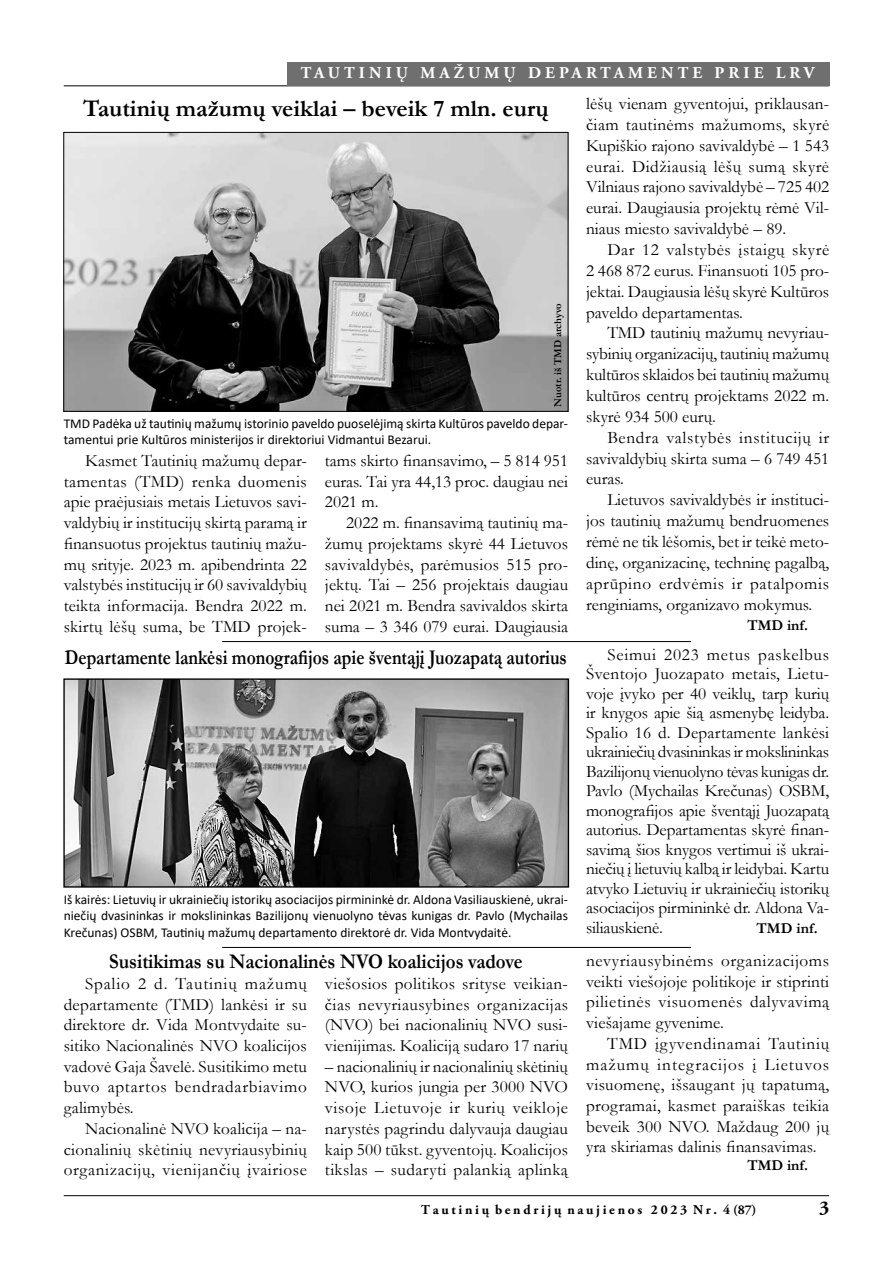
<style>
.page{position:relative;width:893px;height:1263px;background:#fff}
.page>*{position:absolute;margin:0;border:0;box-sizing:border-box;transform-origin:0 0}
.t1{font:700 24px "Garamond";color:#000}
.t2{font:700 21px "Garamond";color:#000;scale:.83 1}
.t3{font:700 21px "Garamond";color:#000;scale:.9 1}
.t4{font:700 19.5px "Adobe Garamond Pro";color:#000}
.t5{font:17.25px/20.7px "Garamond";letter-spacing:.005em;color:#000;text-align:justify}
.t6{font:700 16.5px "Adobe Garamond Pro";letter-spacing:.25em;color:#fff}
.t7{font:700 15px "Garamond";color:#000}
.t8{font:13.5px/16.2px "Calibri";color:#000}
.t9{font:700 13.5px "Adobe Garamond Pro";letter-spacing:.2em;color:#000}
.t10{font:700 10.5px "Garamond";color:#000}
</style>
<div class="page">
<hr style="left:64px;top:1195px;width:765px;height:1px;background:#000">
<hr style="left:64px;top:85px;width:765px;height:1px;background:#000">
<div style="left:287px;top:62px;width:542px;height:23px;background:#706f6f"></div>
<hr style="left:222px;top:641px;width:469px;height:1px;background:#000">
<hr style="left:222px;top:947px;width:469px;height:1px;background:#000">
<img style="left:65px;top:134px;width:501px;height:276px">
<div style="left:63px;top:132px;width:505px;height:280px;border:1px solid #000"></div>
<img style="left:65px;top:680px;width:502px;height:206px">
<div style="left:63px;top:678px;width:506px;height:210px;border:1px solid #000"></div>
<p class="t6" style="left:301px;top:63px;width:515px">TAUTINIŲ MAŽUMŲ DEPARTAMENTE PRIE LRV</p>
<h1 class="t1" style="left:83px;top:92px;width:467px">Tautinių mažumų veiklai – beveik 7 mln. eurų</h1>
<p class="t10" style="left:551px;top:407px;width:105px;rotate:-90deg">Nuotr. iš TMD archyvo</p>
<p class="t8" style="left:64px;top:415px;width:506px">TMD Padėka už tautinių mažumų istorinio paveldo puoselėjimą skirta Kultūros paveldo depar&shy;tamentui prie Kultūros ministerijos ir direktoriui Vidmantui Bezarui.</p>
<p class="t5" style="left:64px;top:450px;width:245px;text-indent:21px">Kasmet Tautinių mažumų depar&shy;tamentas (TMD) renka duomenis apie praėjusiais metais Lietuvos savi&shy;valdybių ir institucijų skirtą paramą ir finansuotus projektus tautinių mažu&shy;mų srityje. 2023 m. apibendrinta 22 valstybės institucijų ir 60 savivaldybių teikta informacija. Bendra 2022 m. skirtų lėšų suma, be TMD projek-</p>
<p class="t5" style="left:325px;top:450px;width:245px">tams skirto finansavimo, – 5 814 951 euras. Tai yra 44,13 proc. daugiau nei 2021 m.</p>
<p class="t5" style="left:325px;top:512px;width:245px;text-indent:21px">2022 m. finansavimą tautinių ma&shy;žumų projektams skyrė 44 Lietuvos savivaldybės, parėmusios 515 pro&shy;jektų. Tai – 256 projektais daugiau nei 2021 m. Bendra savivaldos skirta suma – 3 346 079 eurai. Daugiausia</p>
<p class="t2" style="left:65px;top:643px;width:606px">Departamente lankėsi monografijos apie šventąjį Juozapatą autorius</p>
<p class="t8" style="left:64px;top:891px;width:506px;text-align:justify">Iš kairės: Lietuvių ir ukrainiečių istorikų asociacijos pirmininkė dr. Aldona Vasiliauskienė, ukrai&shy;niečių dvasininkas ir mokslininkas Bazilijonų vienuolyno tėvas kunigas dr. Pavlo (Mychailas Krečunas) OSBM, Tautinių mažumų departamento direktorė dr. Vida Montvydaitė.</p>
<p class="t5" style="left:64px;top:973px;width:245px;text-indent:21px">Spalio 2 d. Tautinių mažumų departamente (TMD) lankėsi ir su direktore dr. Vida Montvydaite su&shy;sitiko Nacionalinės NVO koalicijos vadovė Gaja Šavelė. Susitikimo metu buvo aptartos bendradarbiavimo galimybės.</p>
<p class="t5" style="left:64px;top:1118px;width:245px;text-indent:21px">Nacionalinė NVO koalicija – na&shy;cionalinių skėtinių nevyriausybinių organizacijų, vienijančių įvairiose</p>
<p class="t3" style="left:109px;top:947px;width:461px">Susitikimas su Nacionalinės NVO koalicijos vadove</p>
<p class="t5" style="left:325px;top:973px;width:245px">viešosios politikos srityse veikian&shy;čias nevyriausybines organizacijas (NVO) bei nacionalinių NVO susi&shy;vienijimas. Koaliciją sudaro 17 narių</p>
<p class="t5" style="left:325px;top:1055px;width:245px">– nacionalinių ir nacionalinių skėtinių NVO, kurios jungia per 3000 NVO visoje Lietuvoje ir kurių veikloje narystės pagrindu dalyvauja daugiau kaip 500 tūkst. gyventojų. Koalicijos tikslas – sudaryti palankią aplinką</p>
<p class="t5" style="left:586px;top:93px;width:245px">lėšų vienam gyventojui, priklausan&shy;čiam tautinėms mažumoms, skyrė Kupiškio rajono savivaldybė – 1 543 eurai. Didžiausią lėšų sumą skyrė Vilniaus rajono savivaldybė – 725 402 eurai. Daugiausia projektų rėmė Vil&shy;niaus miesto savivaldybė – 89.</p>
<p class="t5" style="left:586px;top:239px;width:245px;text-indent:21px">Dar 12 valstybės įstaigų skyrė 2 468 872 eurus. Finansuoti 105 pro&shy;jektai. Daugiausia lėšų skyrė Kultūros paveldo departamentas.</p>
<p class="t5" style="left:586px;top:322px;width:245px;text-indent:21px">TMD tautinių mažumų nevyriau&shy;sybinių organizacijų, tautinių mažumų kultūros sklaidos bei tautinių mažumų kultūros centrų projektams 2022 m. skyrė 934 500 eurų.</p>
<p class="t5" style="left:586px;top:426px;width:245px;text-indent:21px">Bendra valstybės institucijų ir savivaldybių skirta suma – 6 749 451 euras.</p>
<p class="t5" style="left:586px;top:489px;width:245px;text-indent:21px">Lietuvos savivaldybės ir instituci&shy;jos tautinių mažumų bendruomenes rėmė ne tik lėšomis, bet ir teikė meto&shy;dinę, organizacinę, techninę pagalbą, aprūpino erdvėmis ir patalpomis renginiams, organizavo mokymus.</p>
<p class="t7" style="left:747px;top:615px;width:62px">TMD inf.</p>
<p class="t5" style="left:586px;top:644px;width:245px;line-height:19.5px;text-indent:21px">Seimui 2023 metus paskelbus Šventojo Juozapato metais, Lietu&shy;voje įvyko per 40 veiklų, tarp kurių ir knygos apie šią asmenybę leidyba.<br>Spalio 16 d. Departamente lankėsi ukrainiečių dvasininkas ir mokslininkas Bazilijonų vienuolyno tėvas kunigas dr.<br>Pavlo (Mychailas Krečunas) OSBM, monografijos apie šventąjį Juozapatą autorius. Departamentas skyrė finan&shy;savimą šios knygos vertimui iš ukrai&shy;niečių į lietuvių kalbą ir leidybai. Kartu atvyko Lietuvių ir ukrainiečių istorikų asociacijos pirmininkė dr. Aldona Va&shy;siliauskienė.</p>
<p class="t7" style="left:756px;top:918px;width:63px">TMD inf.</p>
<p class="t5" style="left:586px;top:950px;width:245px">nevyriausybinėms organizacijoms veikti viešojoje politikoje ir stiprinti pilietinės visuomenės dalyvavimą viešajame gyvenime.</p>
<p class="t5" style="left:586px;top:1032px;width:245px;text-indent:21px">TMD įgyvendinamai Tautinių mažumų integracijos į Lietuvos visuomenę, išsaugant jų tapatumą, programai, kasmet paraiškas teikia beveik 300 NVO. Maždaug 200 jų yra skiriamas dalinis finansavimas.</p>
<p class="t7" style="left:747px;top:1155px;width:62px">TMD inf.</p>
<p class="t9" style="left:421px;top:1202px;width:337px">Tautinių bendrijų naujienos 2023 Nr. 4 (87)</p>
<p class="t4" style="left:819px;top:1197px;width:12px">3</p>
</div>
